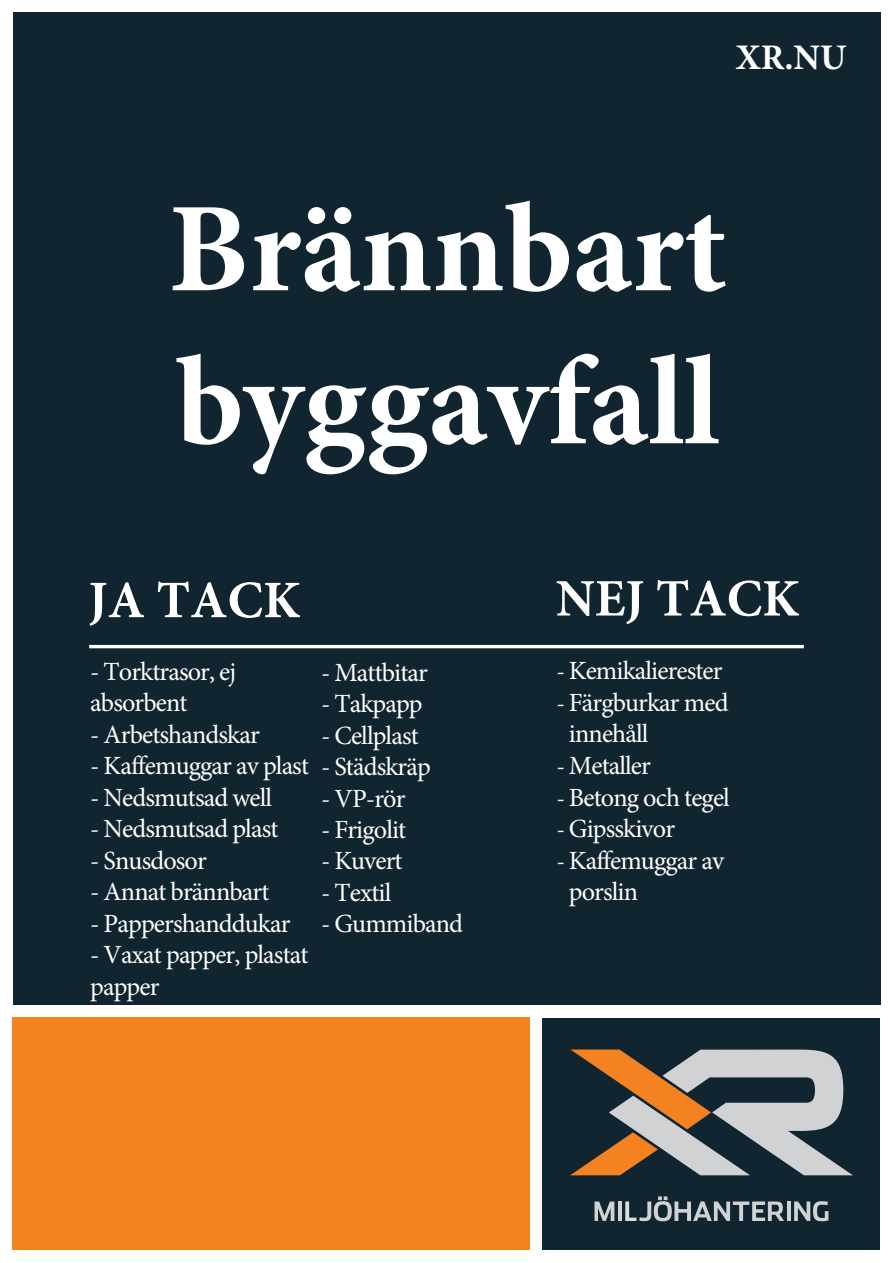
<style>
.page{position:relative;width:893px;height:1263px;background:#fff}
.page>*{position:absolute;margin:0;border:0;box-sizing:border-box;transform-origin:0 0}
.t1{font:700 127.5px/153px "Minion Pro";color:#fff}
.t2{font:700 52.8px "Minion Pro";color:#fff}
.t3{font:700 36px "Minion Pro";color:#fff}
.t4{font:26.25px/31.5px "Minion Pro";letter-spacing:-.035em;color:#fff}
.s1{font-size:24.75px}
</style>
<div class="page">
<div style="left:13px;top:1017px;width:517px;height:233px;background:#f58220"></div>
<div style="left:13px;top:13px;width:867px;height:992px;background:#112530"></div>
<div style="left:543px;top:1019px;width:337px;height:231px;background:#112530"></div>
<svg style="left:570px;top:1049px;width:283px;height:126px"></svg>
<hr style="left:618px;top:1201px;width:4px;height:20px;background:#d1d2d4">
<svg style="left:594px;top:1201px;width:20px;height:20px"></svg>
<svg style="left:625px;top:1196px;width:159px;height:25px"></svg>
<hr style="left:787px;top:1201px;width:3px;height:20px;background:#d1d2d4">
<svg style="left:794px;top:1201px;width:34px;height:20px"></svg>
<hr style="left:89px;top:645px;width:715px;height:3px;background:#fff">
<h3 class="t3" style="left:736px;top:35px;width:112px">XR.NU</h3>
<h1 class="t1" style="left:168px;top:171px;width:560px">Brännbart byggavfall</h1>
<h2 class="t2" style="left:88px;top:568px;width:213px">JA TACK</h2>
<h2 class="t2" style="left:556px;top:566px;width:245px">NEJ TACK</h2>
<p class="t4" style="left:90px;top:655px;width:147px">- Torktrasor, ej absorbent</p>
<p class="t4" style="left:90px;top:718px;width:171px">- Arbetshandskar</p>
<p class="t4" style="left:90px;top:749px;width:220px">- Kaffemuggar av plast</p>
<p class="t4" style="left:90px;top:781px;width:183px">- Nedsmutsad well</p>
<p class="t4" style="left:90px;top:812px;width:190px">- Nedsmutsad plast</p>
<p class="t4" style="left:90px;top:844px;width:118px">- Snusdosor</p>
<p class="t4" style="left:90px;top:875px;width:181px">- Annat brännbart</p>
<p class="t4" style="left:90px;top:907px;width:202px">- Pappershanddukar</p>
<p class="t4" style="left:90px;top:938px;width:220px">- Vaxat papper, plastat papper</p>
<p class="t4" style="left:321px;top:656px;width:108px">- Mattbitar</p>
<p class="t4" style="left:321px;top:687px;width:103px">- Takpapp</p>
<p class="t4" style="left:321px;top:719px;width:99px">- Cellplast</p>
<p class="t4" style="left:321px;top:750px;width:111px">- Städskräp</p>
<p class="t4" style="left:321px;top:782px;width:86px">- VP-rör</p>
<p class="t4" style="left:321px;top:813px;width:87px">- Frigolit</p>
<p class="t4" style="left:321px;top:844px;width:83px">- Kuvert</p>
<p class="t4" style="left:321px;top:876px;width:72px">- Textil</p>
<p class="t4" style="left:321px;top:907px;width:144px">- Gummiband</p>
<p class="t4" style="left:556px;top:655px;width:168px"><span class="s1">-</span> Kemikalierester</p>
<p class="t4" style="left:569px;top:687px;width:161px;text-indent:-13px"><span class="s1">-</span> Färgburkar med innehåll</p>
<p class="t4" style="left:556px;top:750px;width:96px"><span class="s1">-</span> Metaller</p>
<p class="t4" style="left:556px;top:781px;width:175px"><span class="s1">-</span> Betong och tegel</p>
<p class="t4" style="left:556px;top:813px;width:120px"><span class="s1">-</span> Gipsskivor</p>
<p class="t4" style="left:569px;top:844px;width:157px;text-indent:-13px"><span class="s1">-</span> Kaffemuggar av porslin</p>
</div>
